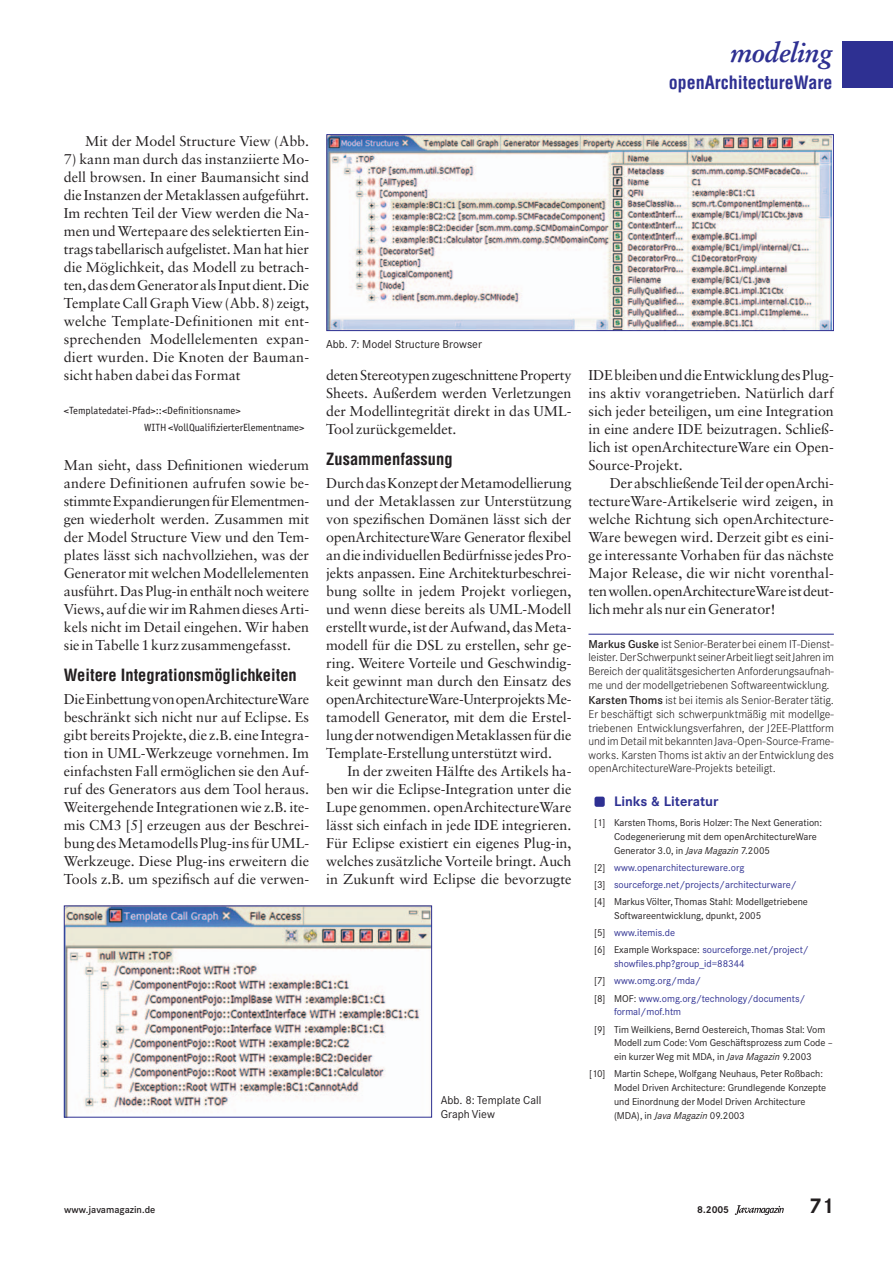
<style>
.page{position:relative;width:893px;height:1263px;background:#fff}
.page>*{position:absolute;margin:0;border:0;box-sizing:border-box;transform-origin:0 0}
.t1{font:italic 700 27px "Stempel Garamond";letter-spacing:-.03em;color:#2e3092}
.t2{font:700 21px "Corporate SBQ";color:#231f20}
.t3{font:700 condensed 18px "Helvetica";color:#2e3092}
.t4{font:700 condensed 16.5px "Helvetica";color:#231f20}
.t5{font:14.25px/18px "Sabon";color:#231f20;text-align:justify}
.t6{font:700 13.5px "Corporate SBQ";color:#2e3092}
.t7{font:300 11.25px/13.6px "Corporate SBQ";letter-spacing:-.005em;color:#231f20;text-align:justify}
.t8{font:11.25px/13.6px "Corporate SBQ";color:#231f20}
.t9{font:10.5px/16.5px "Officina Sans";color:#231f20}
.t10{font:9.75px/13.8px "Corporate SBQ";color:#231f20}
.t11{font:9.75px/17.2px "Corporate SBQ";color:#2e3092}
.t12{font:500 9.75px "Corporate SBQ";color:#231f20}
.t13{font:700 9.75px "Corporate SBQ";color:#231f20}
.s1{font-weight:500}
.s2{font-style:italic}
.s3{color:#231f20}
.s4{color:#2e3092}
</style>
<div class="page">
<div style="left:842px;top:41px;width:50px;height:47px;background:#2e3092"></div>
<svg style="left:734px;top:1205px;width:49px;height:10px"></svg>
<img style="left:328px;top:136px;width:503px;height:193px">
<div style="left:326px;top:134px;width:507px;height:197px;border:1px solid #2e3092"></div>
<img style="left:66px;top:907px;width:364px;height:209px">
<div style="left:64px;top:905px;width:368px;height:213px;border:1px solid #2e3092"></div>
<div style="left:594px;top:797px;width:10px;height:10px;background:#2e3092;border-radius:2px"></div>
<hr style="left:588px;top:634px;width:245px;height:1px;background:#2e3092">
<p class="t5" style="left:85px;top:133px;width:225px">Mit der Model Structure View (Abb.</p>
<p class="t5" style="left:64px;top:151px;width:247px">7) kann man durch das instanziierte Mo&shy;dell browsen. In einer Baumansicht sind die Instanzen der Metaklassen aufgeführt.<br>Im rechten Teil der View werden die Na&shy;men und Wertepaare des selektierten Ein&shy;trags tabellarisch aufgelistet. Man hat hier die Möglichkeit, das Modell zu betrach&shy;ten, das dem Generator als Input dient. Die Template Call Graph View (Abb. 8) zeigt, welche Template-Definitionen mit ent&shy;sprechenden Modellelementen expan&shy;diert wurden. Die Knoten der Bauman&shy;sicht haben dabei das Format</p>
<p class="t9" style="left:144px;top:403px;width:162px;text-indent:-80px">&lt;Templatedatei-Pfad&gt;::&lt;Definitionsname&gt;<br>WITH &lt;VollQualifizierterElementname&gt;</p>
<p class="t5" style="left:64px;top:457px;width:247px">Man sieht, dass Definitionen wiederum andere Definitionen aufrufen sowie be&shy;stimmte Expandierungen für Elementmen&shy;gen wiederholt werden. Zusammen mit der Model Structure View und den Tem&shy;plates lässt sich nachvollziehen, was der Generator mit welchen Modellelementen ausführt. Das Plug-in enthält noch weitere Views, auf die wir im Rahmen dieses Arti&shy;kels nicht im Detail eingehen. Wir haben sie in Tabelle 1 kurz zusammengefasst.</p>
<p class="t4" style="left:64px;top:669px;width:234px">Weitere Integrationsmöglichkeiten</p>
<p class="t5" style="left:64px;top:691px;width:247px">Die Einbettung von openArchitectureWare beschränkt sich nicht nur auf Eclipse. Es gibt bereits Projekte, die z.B. eine Integra&shy;tion in UML-Werkzeuge vornehmen. Im einfachsten Fall ermöglichen sie den Auf&shy;ruf des Generators aus dem Tool heraus.<br>Weitergehende Integrationen wie z.B. ite&shy;mis CM3 [5] erzeugen aus der Beschrei&shy;bung des Metamodells Plug-ins für UML-Werkzeuge. Diese Plug-ins erweitern die Tools z.B. um spezifisch auf die verwen-</p>
<h1 class="t1" style="left:730px;top:41px;width:104px">modeling</h1>
<p class="t3" style="left:669px;top:75px;width:165px">openArchitectureWare</p>
<p class="t8" style="left:326px;top:339px;width:157px">Abb. 7: Model Structure Browser</p>
<p class="t5" style="left:326px;top:367px;width:247px">deten Stereotypen zugeschnittene Property Sheets. Außerdem werden Verletzungen der Modellintegrität direkt in das UML-Tool zurückgemeldet.</p>
<p class="t4" style="left:326px;top:453px;width:128px">Zusammenfassung</p>
<p class="t5" style="left:326px;top:475px;width:247px">Durch das Konzept der Metamodellierung und der Metaklassen zur Unterstützung von spezifischen Domänen lässt sich der openArchitectureWare Generator flexibel an die individuellen Bedürfnisse jedes Pro&shy;jekts anpassen. Eine Architekturbeschrei&shy;bung sollte in jedem Projekt vorliegen, und wenn diese bereits als UML-Modell erstellt wurde, ist der Aufwand, das Meta&shy;modell für die DSL zu erstellen, sehr ge&shy;ring. Weitere Vorteile und Geschwindig&shy;keit gewinnt man durch den Einsatz des openArchitectureWare-Unterprojekts Me&shy;tamodell Generator, mit dem die Erstel&shy;lung der notwendigen Metaklassen für die Template-Erstellung unterstützt wird.</p>
<p class="t5" style="left:326px;top:763px;width:247px;text-indent:21px">In der zweiten Hälfte des Artikels ha&shy;ben wir die Eclipse-Integration unter die Lupe genommen. openArchitectureWare lässt sich einfach in jede IDE integrieren.<br>Für Eclipse existiert ein eigenes Plug-in, welches zusätzliche Vorteile bringt. Auch in Zukunft wird Eclipse die bevorzugte</p>
<p class="t8" style="left:441px;top:1094px;width:102px">Abb. 8: Template Call<br>Graph View</p>
<p class="t5" style="left:588px;top:367px;width:247px">IDE bleiben und die Entwicklung des Plug&shy;ins aktiv vorangetrieben. Natürlich darf sich jeder beteiligen, um eine Integration in eine andere IDE beizutragen. Schließ&shy;lich ist openArchitectureWare ein Open-Source-Projekt.</p>
<p class="t5" style="left:588px;top:475px;width:247px;text-indent:21px">Der abschließende Teil der openArchi&shy;tectureWare-Artikelserie wird zeigen, in welche Richtung sich openArchitecture-Ware bewegen wird. Derzeit gibt es eini&shy;ge interessante Vorhaben für das nächste Major Release, die wir nicht vorenthal&shy;ten wollen. openArchitectureWare ist deut&shy;lich mehr als nur ein Generator!</p>
<p class="t7" style="left:588px;top:638px;width:247px"><span class="s1">Markus Guske</span> ist Senior-Beraterbei einem IT-Dienst&shy;leister. DerSchwerpunktseinerArbeitliegtseitJahren im Bereich der qualitätsgesicherten Anforderungsaufnah&shy;me und der modellgetriebenen Softwareentwicklung.</p>
<p class="t7" style="left:588px;top:695px;width:247px"><span class="s1">Karsten Thoms</span> ist bei itemis als Senior-Berater tätig.<br>Er beschäftigt sich schwerpunktmäßig mit modellge&shy;triebenen Entwicklungsverfahren, der J2EE-Plattform und im Detail mitbekannten Java-Open-Source-Frame&shy;works. Karsten Thoms ist aktiv an der Entwicklung des openArchitectureWare-Projekts beteiligt.</p>
<p class="t6" style="left:614px;top:797px;width:106px">Links &amp; Literatur</p>
<p class="t10" style="left:614px;top:817px;width:209px;text-indent:-20px">[1] Karsten Thoms, Boris Holzer: The Next Generation:<br>Codegenerierung mit dem openArchitectureWare<br>Generator 3.0, in <span class="s2">Java Magazin</span> 7.2005</p>
<p class="t11" style="left:594px;top:860px;width:215px"><span class="s3">[2]</span> www.openarchitectureware.org<br><span class="s3">[3]</span> sourceforge.net/projects/architecturware/ <span class="s3">[4] Markus Völter, Thomas Stahl: Modellgetriebene</span></p>
<p class="t10" style="left:594px;top:908px;width:216px;line-height:17.2px;text-indent:20px">Softwareentwicklung, dpunkt, 2005<br>[5] <span class="s4">www.itemis.de<br></span>[6] Example Workspace: <span class="s4">sourceforge.net/project/</span></p>
<p class="t11" style="left:594px;top:956px;width:213px;text-indent:20px">showfiles.php?group_id=88344<br><span class="s3">[7]</span> www.omg.org/mda/<br><span class="s3">[8] MOF:</span> www.omg.org/technology/documents/</p>
<p class="t11" style="left:614px;top:1004px;width:69px">formal/mof.htm</p>
<p class="t10" style="left:614px;top:1023px;width:220px;text-indent:-20px">[9] Tim Weilkiens, Bernd Oestereich, Thomas Stal: Vom<br>Modell zum Code: Vom Geschäftsprozess zum Code – ein kurzer Weg mit MDA, in <span class="s2">Java Magazin</span> 9.2003</p>
<p class="t10" style="left:614px;top:1068px;width:213px;text-indent:-25px">[10] Martin Schepe, Wolfgang Neuhaus, Peter Roßbach:<br>Model Driven Architecture: Grundlegende Konzepte und Einordnung der Model Driven Architecture (MDA), in <span class="s2">Java Magazin</span> 09.2003</p>
<p class="t12" style="left:64px;top:1206px;width:93px">www.javamagazin.de</p>
<p class="t13" style="left:697px;top:1206px;width:33px">8.2005</p>
<h2 class="t2" style="left:808px;top:1198px;width:27px">71</h2>
</div>
